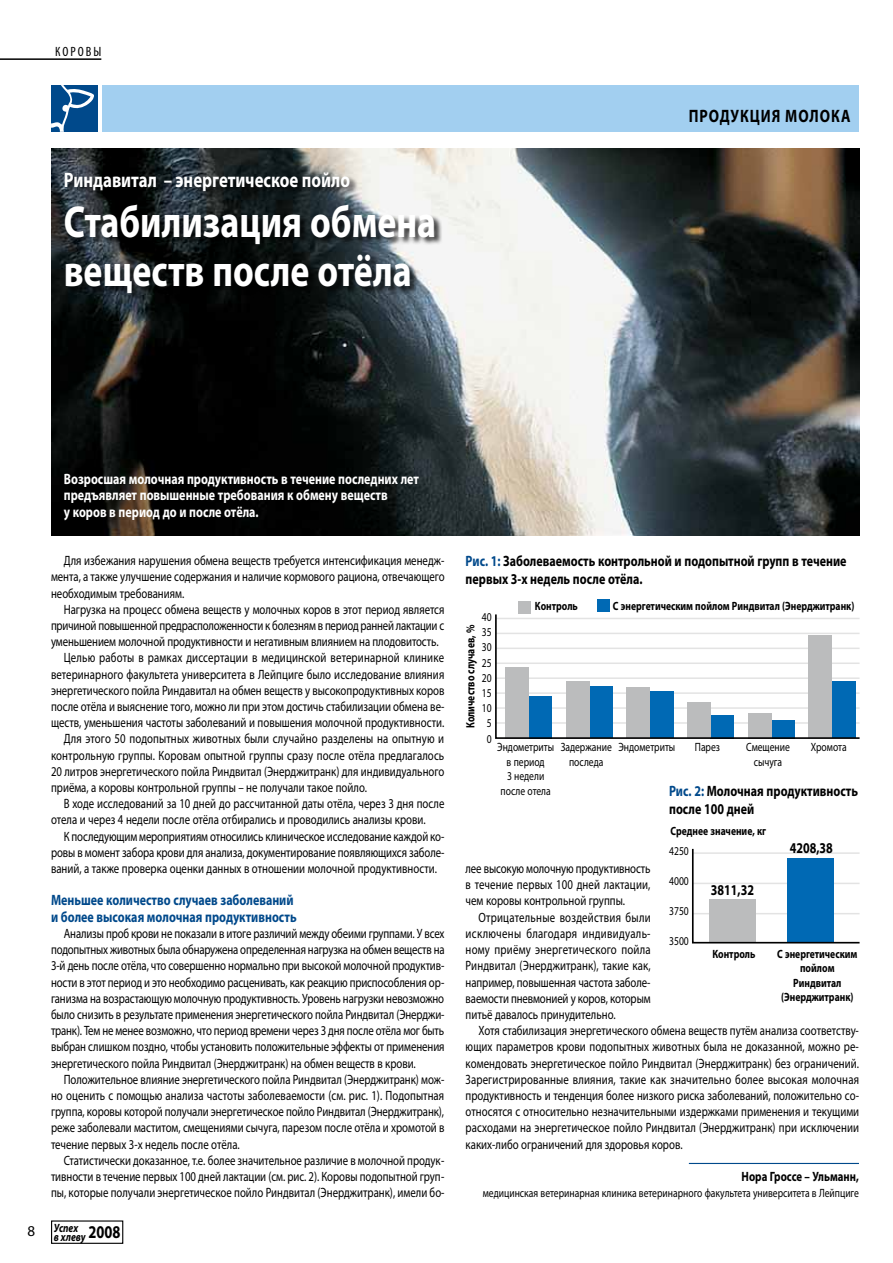
<style>
.page{position:relative;width:893px;height:1263px;background:#fff}
.page>*{position:absolute;margin:0;border:0;box-sizing:border-box;transform-origin:0 0}
.t1{font:700 45px/49.5px "Myriad Pro";color:#fff;scale:.8 1}
.t2{font:700 21px "Myriad Pro";color:#fff;scale:.8 1}
.t3{font:700 18px "Myriad Pro";letter-spacing:.07em;color:#000;scale:.8 1}
.t4{font:700 15px/18px "Myriad Pro";color:#000;scale:.8 1}
.t5{font:700 15px/16.2px "Myriad Pro";color:#fff;scale:.8 1}
.t6{font:700 15px/16.2px "Myriad Pro";color:#00498b;scale:.8 1}
.t7{font:13.5px/16.2px "Myriad Pro";color:#000;text-align:justify;scale:.8 1}
.t8{font:13.5px "Myriad Pro";letter-spacing:-.02em;color:#000;scale:.8 1}
.t9{font:700 13.5px "Myriad Pro";color:#000;scale:.8 1}
.t10{font:condensed 13.5px "Myriad Pro";letter-spacing:.15em;color:#000}
.t11{font:12px/15.1px "Myriad Pro";color:#000;text-align:center;scale:.8 1}
.t12{font:700 12px/14.4px "Myriad Pro";color:#000;text-align:center;scale:.8 1}
.t13{font:italic 700 12px/9px "Myriad Pro";color:#000;scale:.8 1}
.s1{font-weight:400;font-style:normal;font-size:15px}
.s2{color:#00498b}
</style>
<div class="page">
<div style="left:51px;top:1220px;width:72px;height:24px;border:1px solid #000"></div>
<div style="left:102px;top:85px;width:757px;height:47px;background:#a2cff0"></div>
<div style="left:51px;top:85px;width:47px;height:47px;background:#00498b"></div>
<svg style="left:51px;top:85px;width:43px;height:47px"></svg>
<hr style="left:0;top:58px;width:101px;height:2px;background:#000">
<img style="left:51px;top:149px;width:808px;height:387px">
<div style="left:64px;top:173px;width:379px;height:129px;background:#000;opacity:.75"></div>
<div style="left:518px;top:601px;width:13px;height:12px;background:#bbbcbd"></div>
<div style="left:597px;top:599px;width:12px;height:13px;background:#0069b4"></div>
<svg style="left:495px;top:613px;width:365px;height:126px"></svg>
<svg style="left:692px;top:848px;width:168px;height:96px"></svg>
<hr style="left:689px;top:1163px;width:170px;height:1px;background:#00498b">
<p class="t10" style="left:55px;top:44px;width:48px">КОРОВЫ</p>
<h2 class="t2" style="left:64px;top:168px;width:359px">Риндавитал – энергетическое пойло</h2>
<h1 class="t1" style="left:64px;top:197px;width:467px">Стабилизация обмена веществ после отёла</h1>
<h3 class="t3" style="left:689px;top:106px;width:204px">ПРОДУКЦИЯ МОЛОКА</h3>
<p class="t5" style="left:64px;top:471px;width:446px">Возросшая молочная продуктивность в течение последних лет предъявляет повышенные требования к обмену веществ<br>у коров в период до и после отёла.</p>
<p class="t7" style="left:51px;top:553px;width:494px;text-indent:13px">Для избежания нарушения обмена веществ требуется интенсификация менедж&shy;мента, а также улучшение содержания и наличие кормового рациона, отвечающего необходимым требованиям.</p>
<p class="t7" style="left:64px;top:601px;width:477px">Нагрузка на процесс обмена веществ у молочных коров в этот период является</p>
<p class="t8" style="left:51px;top:618px;width:493px">причиной повышенной предрасположенности к болезням в период ранней лактации с</p>
<p class="t7" style="left:51px;top:634px;width:486px">уменьшением молочной продуктивности и негативным влиянием на плодовитость.</p>
<p class="t7" style="left:64px;top:650px;width:477px">Целью работы в рамках диссертации в медицинской ветеринарной клинике</p>
<p class="t7" style="left:51px;top:666px;width:493px">ветеринарного факультета университета в Лейпциге было исследование влияния</p>
<p class="t7" style="left:51px;top:682px;width:493px">энергетического пойла Риндавитал на обмен веществ у высокопродуктивных коров</p>
<p class="t7" style="left:51px;top:699px;width:493px">после отёла и выяснение того, можно ли при этом достичь стабилизации обмена ве-</p>
<p class="t7" style="left:51px;top:715px;width:493px">ществ, уменьшения частоты заболеваний и повышения молочной продуктивности.</p>
<p class="t7" style="left:64px;top:731px;width:477px">Для этого 50 подопытных животных были случайно разделены на опытную и</p>
<p class="t7" style="left:51px;top:747px;width:493px">контрольную группы. Коровам опытной группы сразу после отёла предлагалось</p>
<p class="t7" style="left:51px;top:763px;width:493px">20 литров энергетического пойла Риндвитал (Энерджитранк) для индивидуального</p>
<p class="t7" style="left:51px;top:780px;width:397px">приёма, а коровы контрольной группы – не получали такое пойло.</p>
<p class="t7" style="left:64px;top:796px;width:477px">В ходе исследований за 10 дней до рассчитанной даты отёла, через 3 дня после</p>
<p class="t7" style="left:51px;top:812px;width:470px">отела и через 4 недели после отёла отбирались и проводились анализы крови.</p>
<p class="t7" style="left:64px;top:828px;width:477px">К последующим мероприятиям относились клиническое исследование каждой ко-</p>
<p class="t7" style="left:51px;top:844px;width:493px">ровы в момент забора крови для анализа, документирование появляющихся заболе-</p>
<p class="t7" style="left:51px;top:861px;width:484px">ваний, а также проверка оценки данных в отношении молочной продуктивности.</p>
<p class="t6" style="left:51px;top:892px;width:309px">Меньшее количество случаев заболеваний и более высокая молочная продуктивность</p>
<p class="t7" style="left:51px;top:925px;width:494px;text-indent:13px">Анализы проб крови не показали в итоге различий между обеими группами. У всех подопытных животных была обнаружена определенная нагрузка на обмен веществ на 3-й день после отёла, что совершенно нормально при высокой молочной продуктив&shy;ности в этот период и это необходимо расценивать, как реакцию приспособления ор&shy;ганизма на возрастающую молочную продуктивность. Уровень нагрузки невозможно было снизить в результате применения энергетического пойла Риндвитал (Энерджи&shy;транк). Тем не менее возможно, что период времени через 3 дня после отёла мог быть выбран слишком поздно, чтобы установить положительные эффекты от применения энергетического пойла Риндвитал (Энерджитранк) на обмен веществ в крови.</p>
<p class="t7" style="left:51px;top:1071px;width:493px;text-indent:13px">Положительное влияние энергетического пойла Риндвитал (Энерджитранк) мож&shy;но оценить с помощью анализа частоты заболеваемости (см. рис. 1). Подопытная группа, коровы которой получали энергетическое пойло Риндвитал (Энерджитранк), реже заболевали маститом, смещениями сычуга, парезом после отёла и хромотой в течение первых 3-х недель после отёла.</p>
<p class="t7" style="left:51px;top:1152px;width:493px;text-indent:13px">Статистически доказанное, т.е. более значительное различие в молочной продук&shy;тивности в течение первых 100 дней лактации (см. рис. 2). Коровы подопытной груп&shy;пы, которые получали энергетическое пойло Риндвитал (Энерджитранк), имели бо-</p>
<p class="t13" style="left:54px;top:1223px;width:85px;text-indent:-26px"><span class="s1">8</span> Успех<br>в хлеву <sup>2008</sup></p>
<p class="t4" style="left:466px;top:552px;width:478px"><span class="s2">Рис. 1:</span> Заболеваемость контрольной и подопытной групп в течение первых 3-х недель после отёла.</p>
<p class="t11" style="left:482px;top:610px;width:14px">40<br>35<br>30<br>25<br>20<br>15<br>10<br>5<br>0</p>
<p class="t12" style="left:535px;top:599px;width:55px">Контроль</p>
<p class="t12" style="left:613px;top:599px;width:303px">С энергетическим пойлом Риндвитал (Энерджитранк)</p>
<p class="t12" style="left:464px;top:728px;width:130px;rotate:-90deg">Количество случаев, %</p>
<p class="t11" style="left:497px;top:740px;width:73px;line-height:14.4px">Эндометриты в период<br>3 недели после отела</p>
<p class="t11" style="left:561px;top:740px;width:65px;line-height:14.4px">Задержание последа</p>
<p class="t11" style="left:618px;top:740px;width:73px">Эндометриты</p>
<p class="t11" style="left:695px;top:740px;width:33px">Парез</p>
<p class="t11" style="left:746px;top:740px;width:56px;line-height:14.4px">Cмещение сычуга</p>
<p class="t11" style="left:811px;top:740px;width:46px">Хромота</p>
<p class="t4" style="left:669px;top:782px;width:238px"><span class="s2">Рис. 2:</span> Молочная продуктивность после 100 дней</p>
<p class="t11" style="left:669px;top:844px;width:26px">4250</p>
<p class="t11" style="left:669px;top:874px;width:26px">4000</p>
<p class="t11" style="left:669px;top:904px;width:26px">3750</p>
<p class="t11" style="left:669px;top:934px;width:26px">3500</p>
<p class="t12" style="left:670px;top:823px;width:121px">Среднее значение, кг</p>
<p class="t4" style="left:790px;top:839px;width:55px">4208,38</p>
<p class="t7" style="left:466px;top:861px;width:233px">лее высокую молочную продуктивность в течение первых 100 дней лактации, чем коровы контрольной группы.</p>
<p class="t7" style="left:466px;top:909px;width:233px;text-indent:13px">Отрицательные воздействия были исключены благодаря индивидуаль&shy;ному приёму энергетического пойла Риндвитал (Энерджитранк), такие как, например, повышенная частота заболе&shy;ваемости пневмонией у коров, которым питьё давалось принудительно.</p>
<p class="t7" style="left:466px;top:1023px;width:493px;text-indent:13px">Хотя стабилизация энергетического обмена веществ путём анализа соответству&shy;ющих параметров крови подопытных животных была не доказанной, можно ре&shy;комендовать энергетическое пойло Риндвитал (Энерджитранк) без ограничений.<br>Зарегистрированные влияния, такие как значительно более высокая молочная продуктивность и тенденция более низкого риска заболеваний, положительно со&shy;относятся с относительно незначительными издержками применения и текущими расходами на энергетическое пойло Риндвитал (Энерджитранк) при исключении каких-либо ограничений для здоровья коров.</p>
<p class="t9" style="left:741px;top:1169px;width:148px">Нора Гроссе – Ульманн,</p>
<p class="t11" style="left:483px;top:1186px;width:472px">медицинская ветеринарная клиника ветеринарного факультета университета в Лейпциге</p>
<p class="t4" style="left:711px;top:881px;width:55px">3811,32</p>
<p class="t12" style="left:712px;top:947px;width:55px">Контроль</p>
<p class="t12" style="left:777px;top:947px;width:102px">С энергетическим пойлом<br>Риндвитал (Энерджитранк)</p>
</div>
